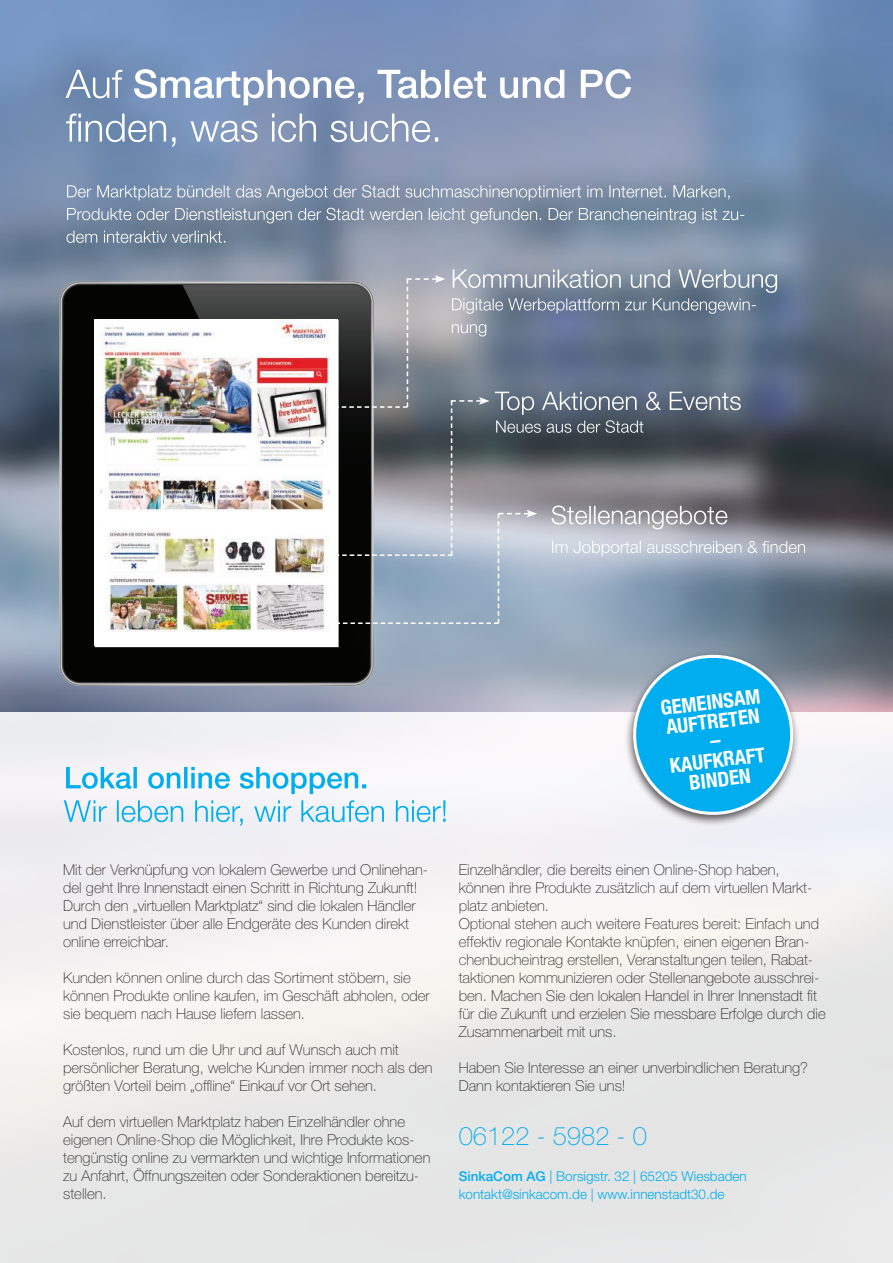
<style>
.page{position:relative;width:893px;height:1263px;background:#fff}
.page>*{position:absolute;margin:0;border:0;box-sizing:border-box;transform-origin:0 0}
.t1{font:100 25.5px "Helvetica Neue LT Std";color:#00aeef}
.t2{font:700 condensed 20.4px/19.5px "Helvetica Neue LT Std";color:#fff;text-align:center}
.t3{font:100 15px/18px "Helvetica Neue LT Std";color:#2c2828}
.t4{font:300 13.5px/18px "Helvetica Neue LT Std";color:#00aeef}
.s1{font-weight:500}
</style>
<div class="page">
<img style="left:0;top:0;width:893px;height:713px">
<img style="left:50px;top:261px;width:332px;height:452px">
<svg style="left:66px;top:114px;width:372px;height:33px;background:#92a4c1"></svg>
<svg style="left:66px;top:69px;width:565px;height:36px"></svg>
<svg style="left:67px;top:231px;width:158px;height:12px;background:#8897a9"></svg>
<svg style="left:67px;top:208px;width:677px;height:15px;background:#8d9caf"></svg>
<svg style="left:67px;top:185px;width:663px;height:16px;background:#91a0b6"></svg>
<div style="left:0;top:713px;width:893px;height:550px;background:#eeedec"></div>
<svg style="left:227px;top:269px;width:578px;height:355px;background:#76808d"></svg>
<img style="left:95px;top:319px;width:243px;height:326px">
<svg style="left:64px;top:800px;width:382px;height:26px"></svg>
<svg style="left:66px;top:767px;width:300px;height:27px"></svg>
<div style="left:624px;top:651px;width:176px;height:176px;background:#241f1f;opacity:.75"></div>
<svg style="left:628px;top:649px;width:170px;height:171px;background:#44b5e1"></svg>
<h2 class="t2" style="left:659px;top:698px;width:102px;rotate:-7deg">Gemeinsam auftreten –<br>Kaufkraft binden</h2>
<p class="t3" style="left:63px;top:860px;width:366px">Mit der Verknüpfung von lokalem Gewerbe und Onlinehan&shy;del geht Ihre Innenstadt einen Schritt in Richtung Zukunft!<br>Durch den „virtuellen Marktplatz“ sind die lokalen Händler und Dienstleister über alle Endgeräte des Kunden direkt online erreichbar.</p>
<p class="t3" style="left:63px;top:968px;width:368px">Kunden können online durch das Sortiment stöbern, sie können Produkte online kaufen, im Geschäft abholen, oder sie bequem nach Hause liefern lassen.</p>
<p class="t3" style="left:63px;top:1040px;width:371px">Kostenlos, rund um die Uhr und auf Wunsch auch mit persönlicher Beratung, welche Kunden immer noch als den größten Vorteil beim „offline“ Einkauf vor Ort sehen.</p>
<p class="t3" style="left:63px;top:1112px;width:369px">Auf dem virtuellen Marktplatz haben Einzelhändler ohne eigenen Online-Shop die Möglichkeit, Ihre Produkte kos&shy;tengünstig online zu vermarkten und wichtige Informationen zu Anfahrt, Öffnungszeiten oder Sonderaktionen bereitzu&shy;stellen.</p>
<p class="t3" style="left:459px;top:860px;width:369px">Einzelhändler, die bereits einen Online-Shop haben, können ihre Produkte zusätzlich auf dem virtuellen Markt&shy;platz anbieten.<br>Optional stehen auch weitere Features bereit: Einfach und effektiv regionale Kontakte knüpfen, einen eigenen Bran&shy;chenbucheintrag erstellen, Veranstaltungen teilen, Rabat&shy;taktionen kommunizieren oder Stellenangebote ausschrei&shy;ben. Machen Sie den lokalen Handel in Ihrer Innenstadt fit für die Zukunft und erzielen Sie messbare Erfolge durch die Zusammenarbeit mit uns.</p>
<p class="t3" style="left:459px;top:1058px;width:351px">Haben Sie Interesse an einer unverbindlichen Beratung?<br>Dann kontaktieren Sie uns!</p>
<h1 class="t1" style="left:459px;top:1121px;width:190px">06122 - 5982 - 0</h1>
<p class="t4" style="left:459px;top:1166px;width:289px"><span class="s1">SinkaCom AG</span> | Borsigstr. 32 | 65205 Wiesbaden kontakt@sinkacom.de | www.innenstadt30.de</p>
</div>
